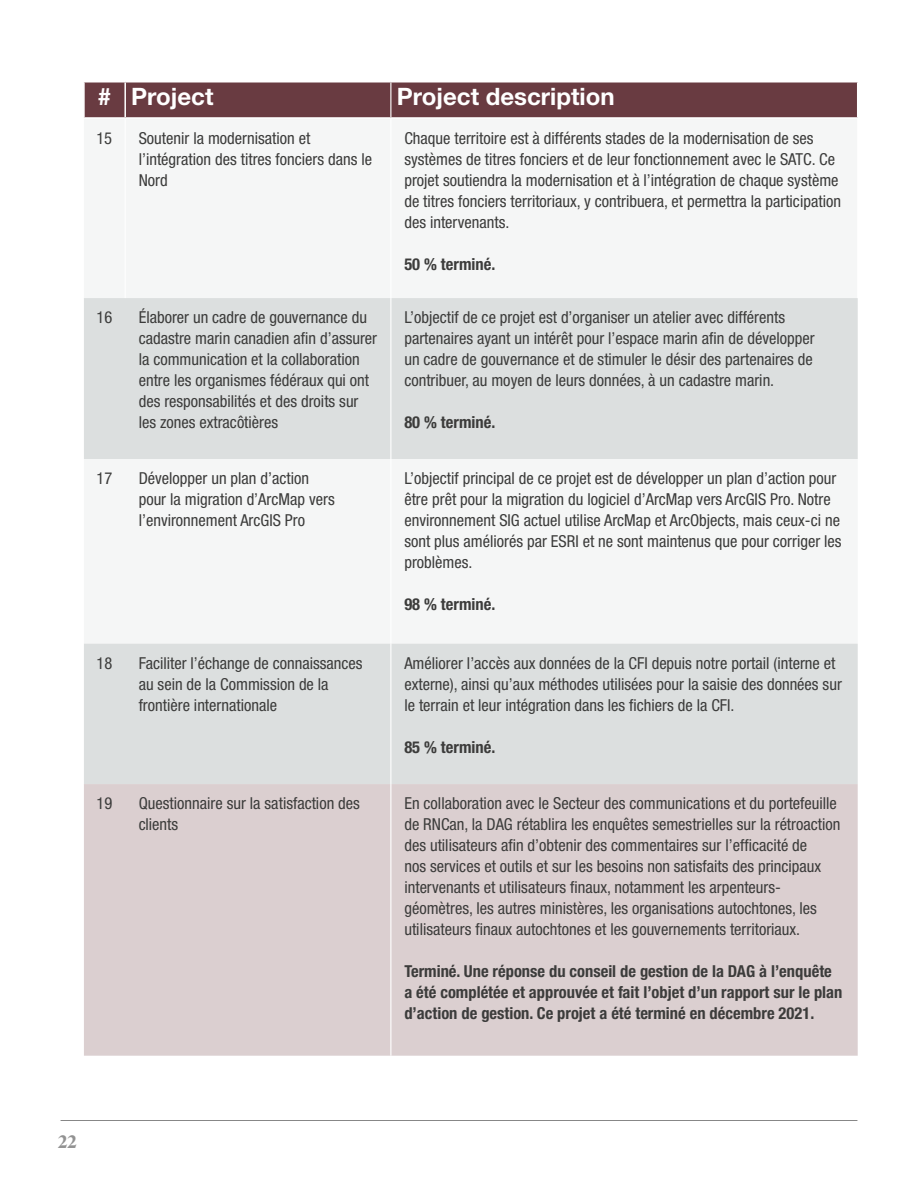
<style>
.page{position:relative;width:918px;height:1188px;background:#fff}
.page>*{position:absolute;margin:0;border:0;box-sizing:border-box;transform-origin:0 0}
.t1{font:700 24px "Helvetica Neue LT Std";color:#fff}
.t2{font:700 18px "Albra";color:#929292}
.t3{font:condensed 16.5px/21px "Helvetica Neue LT Std";color:#3c3c3b}
.t4{font:700 condensed 16.5px/21px "Helvetica Neue LT Std";color:#3c3c3b}
</style>
<div class="page">
<hr style="left:61px;top:1120px;width:796px;height:1px;background:#878787">
<div style="left:84px;top:82px;width:774px;height:35px;background:#693b41"></div>
<svg style="left:84px;top:298px;width:774px;height:486px;fill:#dcdfdf"></svg>
<div style="left:84px;top:784px;width:774px;height:272px;background:#dbcfd0"></div>
<hr style="left:83px;top:83px;width:2px;height:34px;background:#fff">
<hr style="left:124px;top:83px;width:2px;height:34px;background:#fff">
<hr style="left:857px;top:83px;width:1px;height:34px;background:#fff">
<hr style="left:390px;top:298px;width:1px;height:161px;background:#fff">
<hr style="left:390px;top:459px;width:1px;height:185px;background:#fff">
<hr style="left:390px;top:644px;width:1px;height:140px;background:#fff">
<hr style="left:390px;top:784px;width:1px;height:272px;background:#fff">
<hr style="left:390px;top:83px;width:1px;height:34px;background:#fff">
<h1 class="t1" style="left:98px;top:81px;width:117px"># Project</h1>
<h1 class="t1" style="left:397px;top:81px;width:219px">Project description</h1>
<p class="t3" style="left:96px;top:128px;width:17px">15</p>
<p class="t3" style="left:139px;top:128px;width:235px">Soutenir la modernisation et l’intégration des titres fonciers dans le<br>Nord</p>
<p class="t3" style="left:404px;top:128px;width:438px">Chaque territoire est à différents stades de la modernisation de ses systèmes de titres fonciers et de leur fonctionnement avec le SATC. Ce projet soutiendra la modernisation et à l’intégration de chaque système de titres fonciers territoriaux, y contribuera, et permettra la participation des intervenants.</p>
<p class="t4" style="left:404px;top:253px;width:92px">50 % terminé.</p>
<p class="t3" style="left:97px;top:307px;width:17px">16</p>
<p class="t3" style="left:139px;top:307px;width:240px">Élaborer un cadre de gouvernance du cadastre marin canadien afn d’assurer la communication et la collaboration entre les organismes fédéraux qui ont des responsabilités et des droits sur les zones extracôtières</p>
<p class="t3" style="left:404px;top:307px;width:412px">L’objectif de ce projet est d’organiser un atelier avec différents partenaires ayant un intérêt pour l’espace marin afn de développer un cadre de gouvernance et de stimuler le désir des partenaires de contribuer, au moyen de leurs données, à un cadastre marin.</p>
<p class="t4" style="left:404px;top:412px;width:92px">80 % terminé.</p>
<p class="t3" style="left:97px;top:468px;width:17px">17</p>
<p class="t3" style="left:139px;top:468px;width:198px">Développer un plan d’action pour la migration d’ArcMap vers l’environnement ArcGIS Pro</p>
<p class="t3" style="left:404px;top:468px;width:439px">L’objectif principal de ce projet est de développer un plan d’action pour être prêt pour la migration du logiciel d’ArcMap vers ArcGIS Pro. Notre environnement SIG actuel utilise ArcMap et ArcObjects, mais ceux-ci ne sont plus améliorés par ESRI et ne sont maintenus que pour corriger les problèmes.</p>
<p class="t4" style="left:404px;top:594px;width:92px">98 % terminé.</p>
<p class="t3" style="left:97px;top:653px;width:17px">18</p>
<p class="t3" style="left:139px;top:653px;width:225px">Faciliter l’échange de connaissances au sein de la Commission de la frontière internationale</p>
<p class="t3" style="left:404px;top:653px;width:439px">Améliorer l’accès aux données de la CFI depuis notre portail (interne et externe), ainsi qu’aux méthodes utilisées pour la saisie des données sur le terrain et leur intégration dans les fchiers de la CFI.</p>
<p class="t4" style="left:404px;top:736px;width:92px">85 % terminé.</p>
<p class="t3" style="left:97px;top:793px;width:17px">19</p>
<p class="t3" style="left:139px;top:793px;width:223px">Questionnaire sur la satisfaction des clients</p>
<p class="t3" style="left:404px;top:793px;width:438px">En collaboration avec le Secteur des communications et du portefeuille de RNCan, la DAG rétablira les enquêtes semestrielles sur la rétroaction des utilisateurs afn d’obtenir des commentaires sur l’effcacité de<br>nos services et outils et sur les besoins non satisfaits des principaux intervenants et utilisateurs fnaux, notamment les arpenteurs&shy;géomètres, les autres ministères, les organisations autochtones, les utilisateurs fnaux autochtones et les gouvernements territoriaux.</p>
<p class="t4" style="left:404px;top:961px;width:440px">Terminé. Une réponse du conseil de gestion de la DAG à l’enquête a été complétée et approuvée et fait l’objet d’un rapport sur le plan d’action de gestion. Ce projet a été terminé en décembre 2021.</p>
<p class="t2" style="left:58px;top:1129px;width:20px">22</p>
</div>
